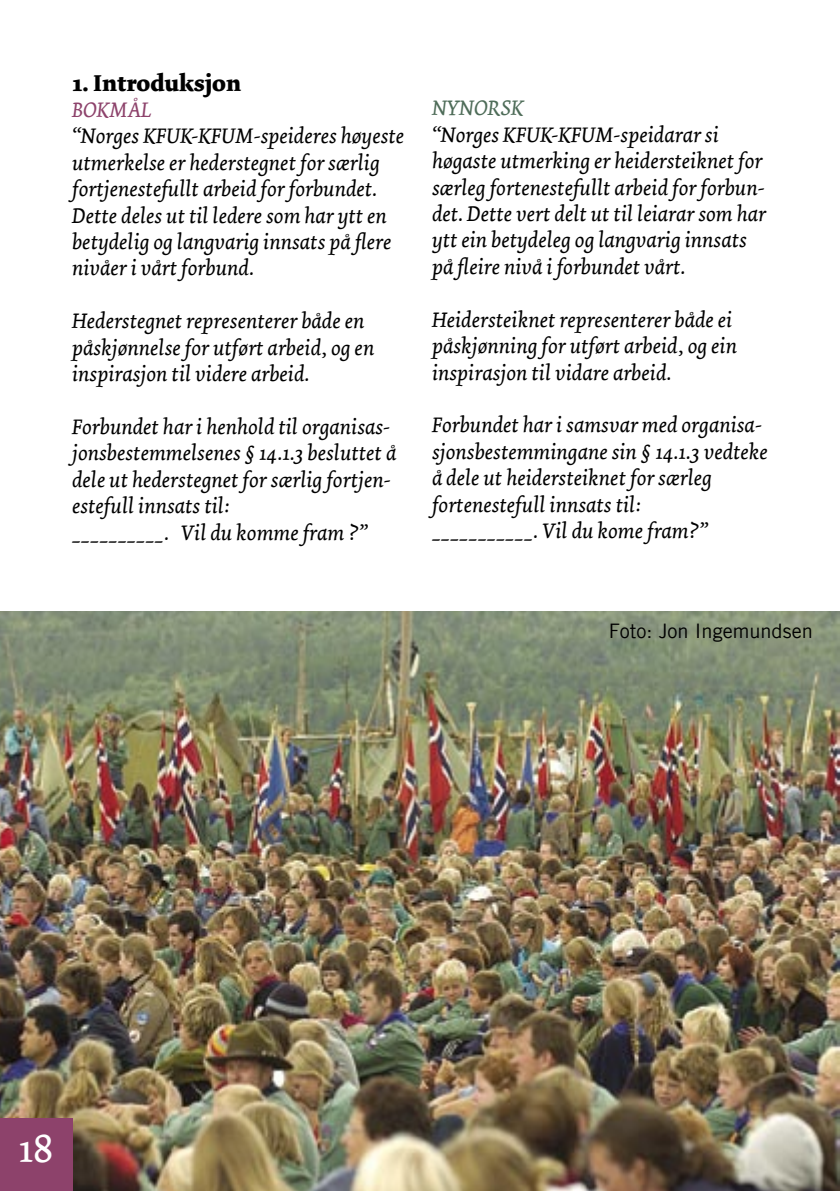
<style>
.page{position:relative;width:840px;height:1191px;background:#fff}
.page>*{position:absolute;margin:0;border:0;box-sizing:border-box;transform-origin:0 0}
.Brødtekst{font:42px "Dolly";color:#fff}
.Liten_tittel{font:700 24px "Dolly";color:#000}
.Dialog{font:italic 22px/26.4px "Dolly";color:#000}
.Dialog-2{font:italic 22px "Dolly";color:#4e6c58}
.Dialog-3{font:italic 22px "Dolly";color:#8d426b}
.Faktaboks{font:20px "Trade Gothic LT";color:#000}
</style>
<div class="page">
<img style="left:0;top:611px;width:839px;height:580px">
<div style="left:0;top:1119px;width:72px;height:72px;background:#8d426b"></div>
<p class="Liten_tittel" style="left:72px;top:68px;width:170px">1. Introduksjon</p>
<p class="Dialog-3" style="left:72px;top:97px;width:81px">BOKMÅL</p>
<p class="Dialog" style="left:72px;top:123px;width:333px">“Norges KFUK-KFUM-speideres høyeste utmerkelse er hederstegnet for særlig fortjenestefullt arbeid for forbundet.<br>Dette deles ut til ledere som har ytt en betydelig og langvarig innsats på flere nivåer i vårt forbund.</p>
<p class="Dialog" style="left:72px;top:308px;width:303px">Hederstegnet representerer både en påskjønnelse for utført arbeid, og en inspirasjon til videre arbeid.</p>
<p class="Dialog" style="left:72px;top:414px;width:325px">Forbundet har i henhold til organisas&shy;jonsbestemmelsenes § 14.1.3 besluttet å dele ut hederstegnet for særlig fortjen&shy;estefull innsats til:</p>
<p class="Dialog" style="left:72px;top:519px;width:297px">__________. Vil du komme fram ?”</p>
<p class="Dialog-2" style="left:432px;top:95px;width:93px">NYNORSK</p>
<p class="Dialog" style="left:432px;top:122px;width:335px">“Norges KFUK-KFUM-speidarar si høgaste utmerking er heidersteiknet for særleg fortenestefullt arbeid for forbun&shy;det. Dette vert delt ut til leiarar som har ytt ein betydeleg og langvarig innsats på fleire nivå i forbundet vårt.</p>
<p class="Dialog" style="left:432px;top:307px;width:306px">Heidersteiknet representerer både ei påskjønning for utført arbeid, og ein inspirasjon til vidare arbeid.</p>
<p class="Dialog" style="left:432px;top:412px;width:337px">Forbundet har i samsvar med organisa&shy;sjonsbestemmingane sin § 14.1.3 vedteke å dele ut heidersteiknet for særleg fortenestefull innsats til:</p>
<p class="Dialog" style="left:432px;top:518px;width:277px">___________. Vil du kome fram?”</p>
<p class="Faktaboks" style="left:608px;top:619px;width:205px">Foto: Jon Ingemundsen</p>
<p class="Brødtekst" style="left:19px;top:1123px;width:36px">18</p>
</div>
